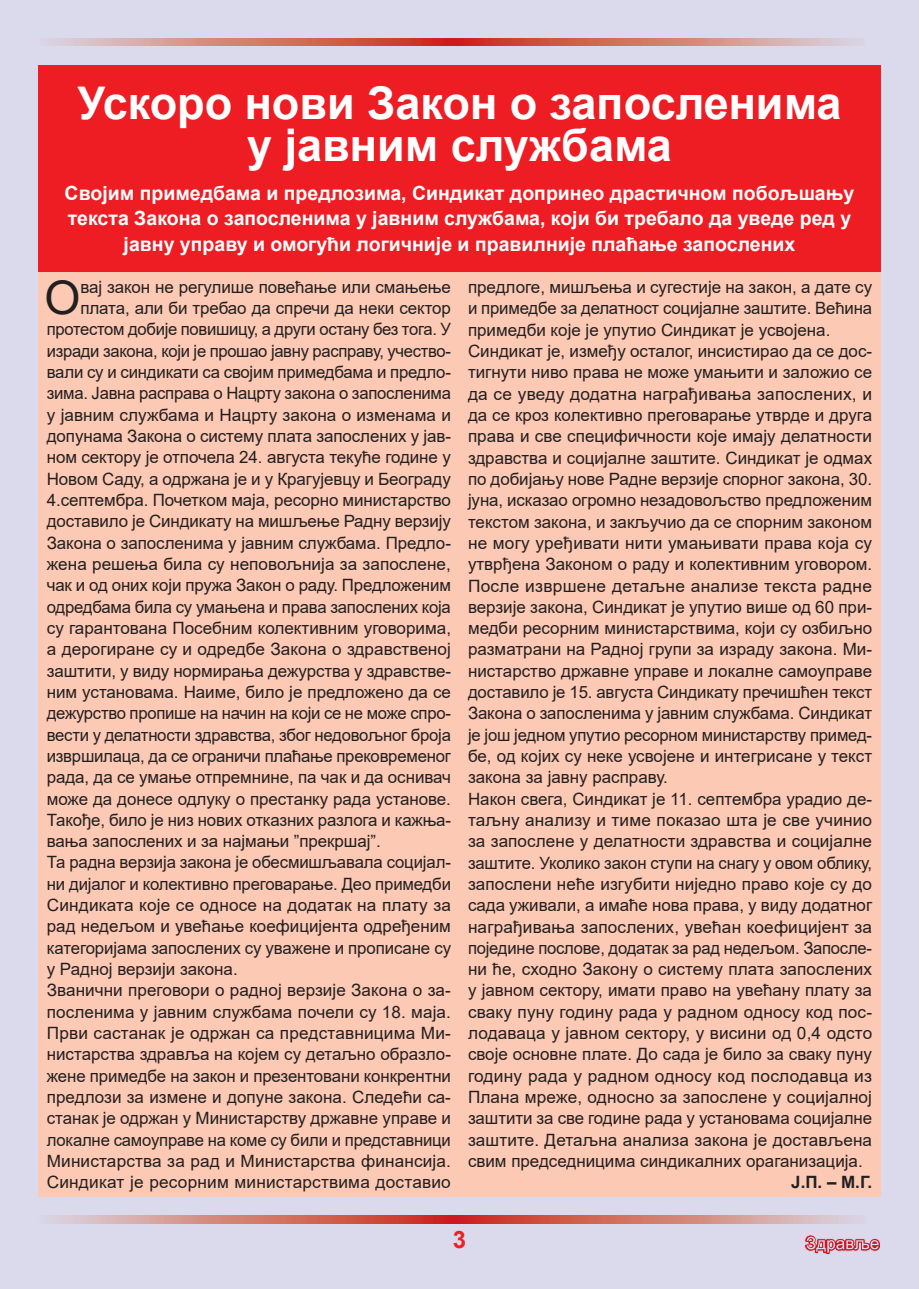
<style>
.page{position:relative;width:919px;height:1289px;background:#fff}
.page>*{position:absolute;margin:0;border:0;box-sizing:border-box;transform-origin:0 0}
.t1{font:46.35px "Arial";color:#231f20}
.t2{font:700 45px/42px "Arial";color:#fff;text-align:center}
.t3{font:700 24px "Arial";color:#ee2124}
.t4{font:700 19.5px/25.5px "Arial";color:#fff;text-align:center}
.t5{font:16.95px/21.3px "Arial";color:#231f20}
.t6{font:16.95px "Arial";letter-spacing:-.02em;color:#231f20}
.t7{font:700 16.95px "Arial";color:#231f20}
</style>
<div class="page">
<div style="left:0;top:0;width:918px;height:1288px;background:#dbd9ec"></div>
<img style="left:48px;top:1215px;width:810px;height:8px">
<svg style="left:804px;top:1235px;width:76px;height:19px"></svg>
<img style="left:48px;top:38px;width:810px;height:8px">
<div style="left:38px;top:65px;width:842px;height:207px;background:#ee1d23"></div>
<div style="left:38px;top:272px;width:842px;height:924px;background:#fcc9b4"></div>
<h2 class="t2" style="left:78px;top:83px;width:765px">Ускоро нови Закон о запосленима у јавним службама</h2>
<p class="t4" style="left:65px;top:180px;width:791px">Својим примедбама и предлозима, Синдикат допринео драстичном побољшању текста Закона о запосленима у јавним службама, који би требало да уведе ред у јавну управу и омогући логичније и правилније плаћање запослених</p>
<h1 class="t1" style="left:45px;top:266px;width:38px">О</h1>
<p class="t5" style="left:80px;top:276px;width:372px">вај закон не регулише повећање или смањењe</p>
<p class="t5" style="left:468px;top:276px;width:406px">предлоге, мишљења и сугестије на закон, а дате су и примедбе за делатност социјалне заштите. Већина примедби које је упутио Синдикат је усвојена.<br>Синдикат је, између осталог, инсистирао да се дос&shy;тигнути ниво права не може умањити и заложио се да се уведу додатна награђивања запослених, и да се кроз колективно преговарање утврде и друга права и све специфичности које имају делатности здравства и социјалне заштите. Синдикат је одмах по добијању нове Радне верзије спорног закона, 30. јуна, исказао огромно незадовољство предложеним текстом закона, и закључио да се спорним законом не могу уређивати нити умањивати права која су утврђена Законом о раду и колективним уговором.<br>После извршене детаљне анализе текста радне верзије закона, Синдикат је упутио више од 60 при&shy;медби ресорним министарствима, који су озбиљно разматрани на Радној групи за израду закона. Ми&shy;нистарство државне управе и локалне самоуправе доставило је 15. августа Синдикату пречишћен текст Закона о запосленима у јавним службама. Синдикат је још једном упутио ресорном министарству примед&shy;бе, од којих су неке усвојене и интегрисане у текст закона за јавну расправу.<br>Након свега, Синдикат је 11. септембра урадио де&shy;таљну анализу и тиме показао шта је све учинио за запослене у делатности здравства и социјалне заштите. Уколико закон ступи на снагу у овом облику, запослени неће изгубити ниједно право које су до сада уживали, а имаће нова права, у виду додатног награђивања запослених, увећан коефицијент за поједине послове, додатак за рад недељом. Запосле&shy;ни ће, сходно Закону о систему плата запослених у јавном сектору, имати право на увећану плату за сваку пуну годину рада у радном односу код пос&shy;лодаваца у јавном сектору, у висини од 0,4 одсто своје основне плате. До сада је било за сваку пуну годину рада у радном односу код послодавца из Плана мреже, односно за запослене у социјалној заштити за све године рада у установама социјалне заштите. Детаљна анализа закона је достављена свим председницима синдикалних ораганизација.</p>
<p class="t7" style="left:791px;top:1170px;width:82px">Ј.П. – М.Г.</p>
<p class="t5" style="left:80px;top:297px;width:372px">плата, али би требаo да спречи да неки сектор</p>
<p class="t6" style="left:47px;top:318px;width:406px">протестом добије повишицу, а други остану без тога. У</p>
<p class="t6" style="left:47px;top:339px;width:405px">изради закона, који је прошао јавну расправу, учество-</p>
<p class="t5" style="left:47px;top:361px;width:405px">вали су и синдикати са својим примедбама и предло-</p>
<p class="t5" style="left:47px;top:383px;width:406px">зима. Jавнa расправa о Нацрту закона о запосленима</p>
<p class="t5" style="left:47px;top:404px;width:405px">у јавним службама и Нацрту закона о изменама и</p>
<p class="t5" style="left:47px;top:425px;width:405px">допунама Закона о систему плата запослених у јав-</p>
<p class="t5" style="left:47px;top:446px;width:405px">ном сектору је отпочела 24. августа текуће године у</p>
<p class="t5" style="left:47px;top:468px;width:405px">Новом Саду, а одржана је и у Крагујевцу и Београду</p>
<p class="t5" style="left:47px;top:489px;width:405px">4.септембра. Почетком маја, ресорно министарство</p>
<p class="t5" style="left:47px;top:510px;width:405px">доставило је Синдикату на мишљење Радну верзију</p>
<p class="t5" style="left:47px;top:532px;width:405px">Закона о запосленима у јавним службама. Предло-</p>
<p class="t5" style="left:47px;top:553px;width:405px">жена решења била су неповољнија за запослене,</p>
<p class="t5" style="left:47px;top:574px;width:405px">чак и од оних који пружа Закон о раду. Предложеним</p>
<p class="t5" style="left:47px;top:596px;width:405px">одредбама била су умањена и права запослених која</p>
<p class="t5" style="left:47px;top:617px;width:406px">су гарантована Посебним колективним уговорима,</p>
<p class="t5" style="left:47px;top:638px;width:405px">а дерогиране су и одредбе Закона о здравственој</p>
<p class="t5" style="left:47px;top:660px;width:405px">заштити, у виду нормирања дежурства у здравстве-</p>
<p class="t5" style="left:47px;top:681px;width:406px">ним установама. Наиме, било је предложено да се</p>
<p class="t5" style="left:47px;top:702px;width:405px">дежурство пропише на начин на који се не може спро-</p>
<p class="t5" style="left:47px;top:723px;width:405px">вести у делатности здравства, због недовољног броја</p>
<p class="t5" style="left:47px;top:745px;width:405px">извршилаца, да се ограничи плаћање прековременог</p>
<p class="t5" style="left:47px;top:766px;width:405px">рада, да се умање отпремнине, па чак и да оснивач</p>
<p class="t5" style="left:47px;top:787px;width:405px">може да донесе одлуку о престанку рада установе.</p>
<p class="t5" style="left:47px;top:809px;width:405px">Такође, било је низ нових отказних разлога и кажња-</p>
<p class="t5" style="left:47px;top:830px;width:335px">вања запослених и за најмањи ”прекршај”.</p>
<p class="t5" style="left:47px;top:851px;width:405px">Та радна верзија закона је обесмишљавала социјал-</p>
<p class="t5" style="left:47px;top:873px;width:405px">ни дијалог и колективно преговарање. Део примедби</p>
<p class="t5" style="left:47px;top:894px;width:406px">Синдиката које се односе на додатак на плату за</p>
<p class="t5" style="left:47px;top:915px;width:405px">рад недељом и увећање коефицијента одређеним</p>
<p class="t5" style="left:47px;top:937px;width:406px">категоријама запослених су уважене и прописане су</p>
<p class="t5" style="left:47px;top:958px;width:192px">у Радној верзији закона.</p>
<p class="t5" style="left:47px;top:979px;width:405px">Званични преговори о радној верзије Закона о за-</p>
<p class="t5" style="left:47px;top:1001px;width:405px">посленима у јавним службама почели су 18. маја.</p>
<p class="t5" style="left:47px;top:1022px;width:405px">Први састанак је одржан са представницима Ми-</p>
<p class="t5" style="left:47px;top:1043px;width:405px">нистарства здравља на којем су детаљно образло-</p>
<p class="t5" style="left:47px;top:1064px;width:405px">жене примедбе на закон и презентовани конкрентни</p>
<p class="t5" style="left:47px;top:1086px;width:405px">предлози за измене и допуне закона. Следећи са-</p>
<p class="t5" style="left:47px;top:1107px;width:405px">станак је одржан у Министарству државне управе и</p>
<p class="t5" style="left:47px;top:1128px;width:405px">локалне самоуправе на коме су били и представници</p>
<p class="t5" style="left:47px;top:1150px;width:405px">Министарства за рад и Министарства финансија.</p>
<p class="t5" style="left:47px;top:1171px;width:405px">Синдикат је ресорним министарствима доставио</p>
<h3 class="t3" style="left:453px;top:1222px;width:15px">3</h3>
</div>
